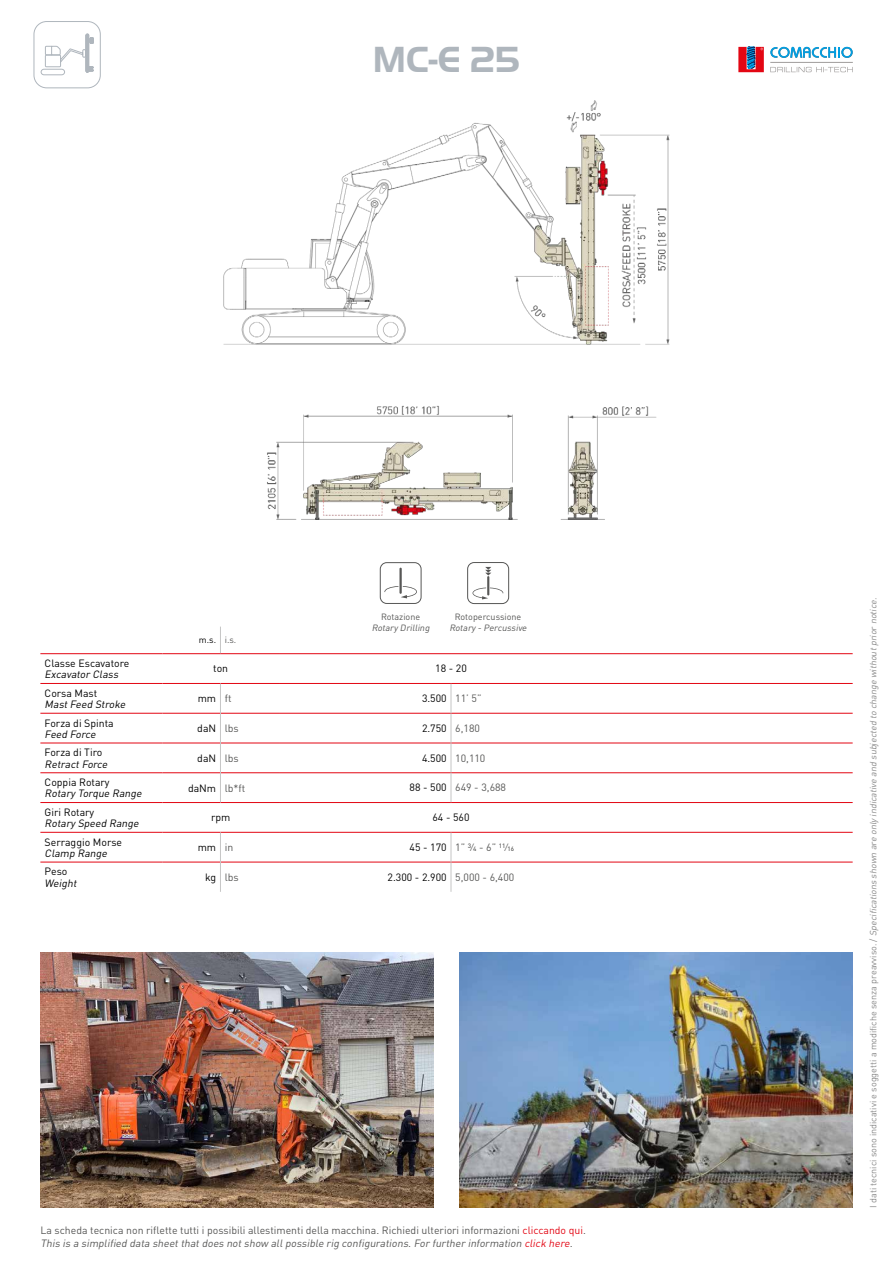
<style>
.page{position:relative;width:893px;height:1263px;background:#fff}
.page>*{position:absolute;margin:0;border:0;box-sizing:border-box;transform-origin:0 0}
.t1{font:700 37.5px "Handel Got D";color:#afb6bd}
.t2{font:10.5px/13.5px "DIN Pro";color:#575756}
.t3{font:10.5px "DIN Pro";color:#000}
.t4{font:italic 10.5px "DIN Pro";color:#000}
.t5{font:10.5px "DIN Pro";color:#000}
.t6{font:italic 10.5px "DIN Pro";color:#000}
.t7{font:10.5px "DIN Pro";color:#575756}
.t8{font:italic 9px "DIN Pro";color:#878787}
.t9{font:italic 9px "DIN Pro";color:#575756}
.t10{font:9px "DIN Pro";color:#575756}
.t11{font:9px "DIN Pro";color:#000}
.s1{color:#575756}
.s2{color:#000}
.s3{font-style:inherit}
.s4{color:#e30613}
.s5{font-style:italic}
.s6{font-style:italic;color:#e30613}
.s7{font-style:normal}
</style>
<div class="page">
<div style="left:34px;top:21px;width:67px;height:67px;border:1px solid #afb6bd;border-radius:13px"></div>
<div style="left:86px;top:34px;width:3px;height:38px;border:1px solid #afb6bd"></div>
<svg style="left:45px;top:37px;width:49px;height:35px"></svg>
<div style="left:41px;top:69px;width:24px;height:6px;border:1px solid #afb6bd;border-radius:3px"></div>
<img style="left:223px;top:100px;width:447px;height:420px">
<img style="left:40px;top:952px;width:394px;height:256px">
<img style="left:459px;top:952px;width:394px;height:256px">
<svg style="left:770px;top:47px;width:83px;height:11px"></svg>
<svg style="left:770px;top:67px;width:83px;height:5px"></svg>
<hr style="left:770px;top:62px;width:83px;height:1px;background:#9f9c9b">
<svg style="left:738px;top:47px;width:26px;height:25px"></svg>
<hr style="left:40px;top:653px;width:122px;height:1px;background:#e30613">
<hr style="left:40px;top:683px;width:122px;height:1px;background:#e30613">
<hr style="left:40px;top:713px;width:122px;height:1px;background:#e30613">
<hr style="left:40px;top:743px;width:122px;height:1px;background:#e30613">
<hr style="left:40px;top:772px;width:122px;height:1px;background:#e30613">
<hr style="left:40px;top:802px;width:122px;height:1px;background:#e30613">
<hr style="left:40px;top:832px;width:122px;height:1px;background:#e30613">
<hr style="left:623px;top:653px;width:230px;height:1px;background:#e30613">
<hr style="left:162px;top:683px;width:58px;height:1px;background:#e30613">
<hr style="left:220px;top:683px;width:59px;height:1px;background:#e30613">
<hr style="left:623px;top:683px;width:230px;height:1px;background:#e30613">
<hr style="left:162px;top:713px;width:58px;height:1px;background:#e30613">
<hr style="left:221px;top:713px;width:58px;height:1px;background:#e30613">
<hr style="left:623px;top:713px;width:230px;height:1px;background:#e30613">
<hr style="left:162px;top:743px;width:58px;height:1px;background:#e30613">
<hr style="left:221px;top:743px;width:58px;height:1px;background:#e30613">
<hr style="left:623px;top:743px;width:230px;height:1px;background:#e30613">
<hr style="left:162px;top:772px;width:58px;height:1px;background:#e30613">
<hr style="left:221px;top:772px;width:58px;height:1px;background:#e30613">
<hr style="left:623px;top:772px;width:230px;height:1px;background:#e30613">
<hr style="left:162px;top:802px;width:58px;height:1px;background:#e30613">
<hr style="left:220px;top:802px;width:59px;height:1px;background:#e30613">
<hr style="left:623px;top:802px;width:230px;height:1px;background:#e30613">
<hr style="left:162px;top:832px;width:58px;height:1px;background:#e30613">
<hr style="left:220px;top:832px;width:59px;height:1px;background:#e30613">
<hr style="left:623px;top:832px;width:230px;height:1px;background:#e30613">
<hr style="left:40px;top:862px;width:122px;height:1px;background:#e30613">
<hr style="left:162px;top:862px;width:58px;height:1px;background:#e30613">
<hr style="left:221px;top:862px;width:58px;height:1px;background:#e30613">
<hr style="left:623px;top:862px;width:230px;height:1px;background:#e30613">
<svg style="left:220px;top:627px;width:1px;height:26px"></svg>
<svg style="left:220px;top:684px;width:1px;height:29px"></svg>
<hr style="left:220px;top:713px;width:1px;height:30px;background:#c6c6c6">
<hr style="left:220px;top:743px;width:1px;height:30px;background:#c6c6c6">
<svg style="left:220px;top:773px;width:1px;height:29px"></svg>
<hr style="left:220px;top:832px;width:1px;height:30px;background:#c6c6c6">
<hr style="left:220px;top:862px;width:1px;height:30px;background:#c6c6c6">
<hr style="left:279px;top:653px;width:172px;height:1px;background:#e30613">
<hr style="left:451px;top:653px;width:172px;height:1px;background:#e30613">
<hr style="left:162px;top:653px;width:58px;height:1px;background:#e30613">
<hr style="left:220px;top:653px;width:59px;height:1px;background:#e30613">
<hr style="left:279px;top:683px;width:172px;height:1px;background:#e30613">
<hr style="left:451px;top:683px;width:172px;height:1px;background:#e30613">
<hr style="left:279px;top:713px;width:172px;height:1px;background:#e30613">
<hr style="left:451px;top:713px;width:172px;height:1px;background:#e30613">
<hr style="left:279px;top:743px;width:172px;height:1px;background:#e30613">
<hr style="left:451px;top:743px;width:172px;height:1px;background:#e30613">
<hr style="left:279px;top:772px;width:172px;height:1px;background:#e30613">
<hr style="left:451px;top:772px;width:172px;height:1px;background:#e30613">
<hr style="left:279px;top:802px;width:172px;height:1px;background:#e30613">
<hr style="left:451px;top:802px;width:172px;height:1px;background:#e30613">
<hr style="left:279px;top:832px;width:172px;height:1px;background:#e30613">
<hr style="left:451px;top:832px;width:172px;height:1px;background:#e30613">
<hr style="left:279px;top:862px;width:172px;height:1px;background:#e30613">
<hr style="left:451px;top:862px;width:172px;height:1px;background:#e30613">
<svg style="left:451px;top:684px;width:1px;height:29px"></svg>
<hr style="left:451px;top:862px;width:1px;height:30px;background:#c6c6c6">
<hr style="left:451px;top:713px;width:1px;height:30px;background:#c6c6c6">
<svg style="left:451px;top:743px;width:1px;height:59px"></svg>
<hr style="left:451px;top:832px;width:1px;height:30px;background:#c6c6c6">
<div style="left:380px;top:562px;width:41px;height:42px;border:1px solid #575756;border-radius:7px"></div>
<hr style="left:399px;top:568px;width:3px;height:26px;background:#575756">
<svg style="left:384px;top:586px;width:33px;height:12px"></svg>
<div style="left:467px;top:562px;width:42px;height:42px;border:1px solid #575756;border-radius:7px"></div>
<svg style="left:472px;top:567px;width:31px;height:32px"></svg>
<h1 class="t1" style="left:373px;top:38px;width:149px">MC-E 25</h1>
<p class="t10" style="left:381px;top:610px;width:41px">Rotazione</p>
<p class="t9" style="left:372px;top:620px;width:61px">RotaryDrilling</p>
<p class="t10" style="left:455px;top:610px;width:68px">Rotopercussione</p>
<p class="t9" style="left:450px;top:620px;width:81px">Rotary-Percussive</p>
<p class="t11" style="left:199px;top:634px;width:39px">m.s. <span class="s1">i.s.</span></p>
<p class="t5" style="left:45px;top:655px;width:86px">Classe Escavatore</p>
<p class="t6" style="left:45px;top:666px;width:78px">ExcavatorClass</p>
<p class="t5" style="left:213px;top:660px;width:16px">ton</p>
<p class="t5" style="left:435px;top:660px;width:33px">18 - 20</p>
<p class="t3" style="left:45px;top:686px;width:54px">Corsa Mast</p>
<p class="t4" style="left:45px;top:697px;width:85px">MastFeed Stroke</p>
<p class="t3" style="left:198px;top:691px;width:35px">mm <span class="s1">ft</span></p>
<p class="t5" style="left:422px;top:690px;width:61px">3.500 <span class="s1">11’ 5”</span></p>
<p class="t3" style="left:45px;top:715px;width:71px">Forza di Spinta</p>
<p class="t4" style="left:45px;top:727px;width:55px">Feed Force</p>
<p class="t3" style="left:197px;top:721px;width:43px">daN <span class="s1">lbs</span></p>
<p class="t5" style="left:422px;top:720px;width:59px">2.750 <span class="s1">6,180</span></p>
<p class="t3" style="left:45px;top:745px;width:59px">Forza di Tiro</p>
<p class="t4" style="left:45px;top:756px;width:67px">RetractForce</p>
<p class="t3" style="left:197px;top:751px;width:43px">daN <span class="s1">lbs</span></p>
<p class="t2" style="left:422px;top:750px;width:65px"><span class="s2">4.500</span> 10,110</p>
<p class="t3" style="left:45px;top:775px;width:66px">Coppia Rotary</p>
<p class="t4" style="left:45px;top:786px;width:101px">Rotary Torque Range</p>
<p class="t7" style="left:188px;top:781px;width:59px"><span class="s2">daNm</span> lb*ft</p>
<p class="t2" style="left:410px;top:780px;width:98px"><span class="s2">88 - 500</span> 649 - 3,688</p>
<p class="t3" style="left:45px;top:805px;width:51px">Giri Rotary</p>
<p class="t4" style="left:45px;top:816px;width:98px">Rotary Speed Range</p>
<p class="t3" style="left:211px;top:810px;width:21px">rpm</p>
<p class="t5" style="left:432px;top:809px;width:39px">64 - 560</p>
<p class="t3" style="left:45px;top:835px;width:79px">Serraggio Morse</p>
<p class="t4" style="left:45px;top:846px;width:66px">Clamp Range</p>
<p class="t3" style="left:198px;top:840px;width:37px">mm <span class="s1">in</span></p>
<p class="t2" style="left:410px;top:840px;width:106px"><span class="s2">45 - 170</span> <span class="s3">1”</span> 3/4 <span class="s3">- 6”</span> 11/16</p>
<p class="t3" style="left:45px;top:864px;width:24px">Peso</p>
<p class="t4" style="left:45px;top:876px;width:36px">Weight</p>
<p class="t7" style="left:205px;top:870px;width:35px"><span class="s2">kg</span> lbs</p>
<p class="t5" style="left:387px;top:869px;width:128px">2.300 - 2.900 <span class="s1">5,000 - 6,400</span></p>
<p class="t2" style="left:40px;top:1222px;width:547px">La scheda tecnica non riflette tutti i possibili allestimenti della macchina. Richiedi ulteriori informazioni <span class="s4">cliccando qui</span>.<br><span class="s5">This is a simplified data sheetthatdoes notshow allpossible rig configurations.Forfurtherinformation</span> <span class="s6">click here</span><span class="s5">.</span></p>
<p class="t8" style="left:867px;top:1208px;width:613px;rotate:-90deg"><span class="s7">I d a t i t e c n i c i s o n o i n d i ca t i v i e s o g g e tt i a m o d i fi c h e s e n z a p re a vv i s o . /</span> Specifications shown are only indicative and subjected to change withoutprior notice.</p>
</div>
